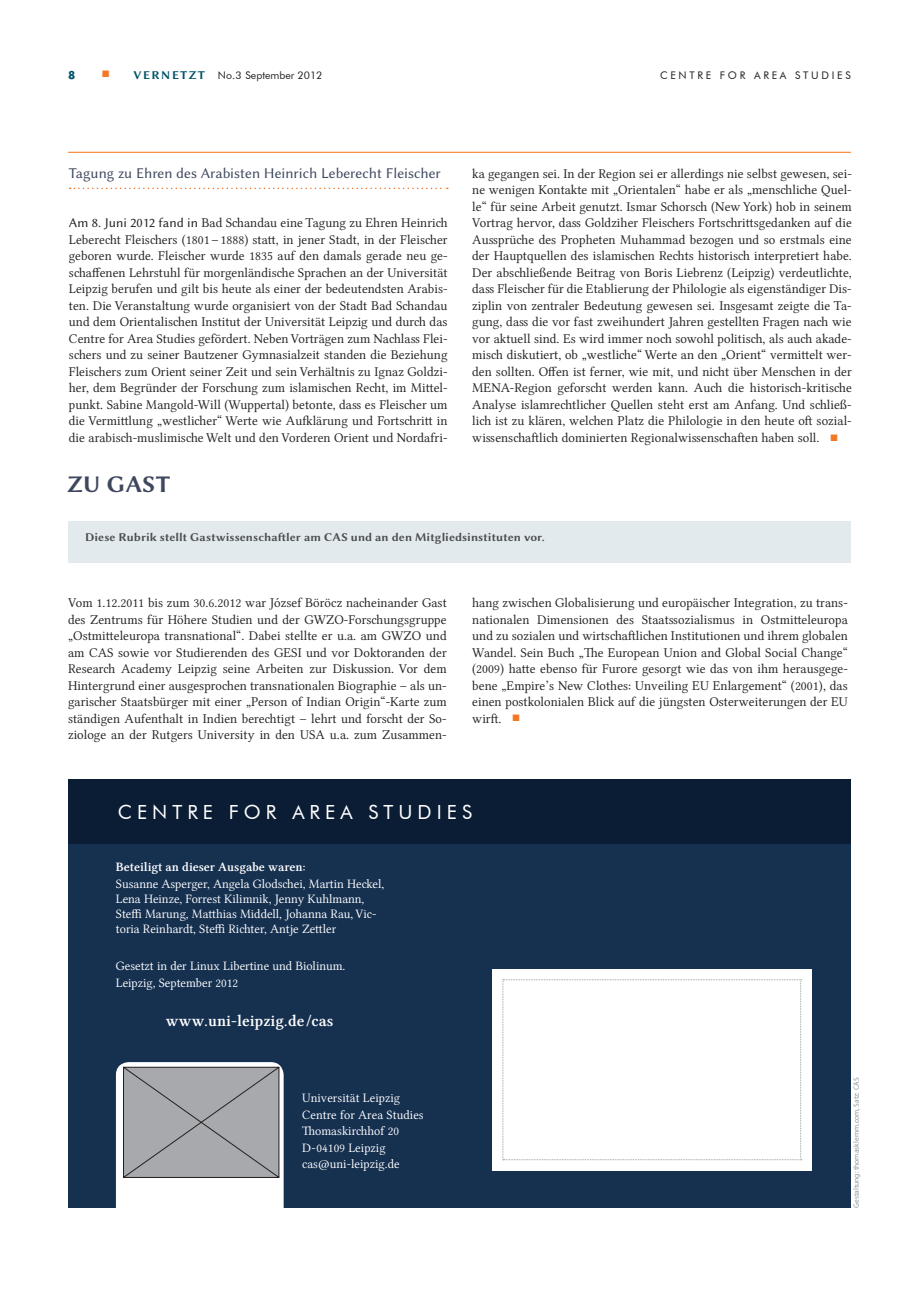
<style>
.page{position:relative;width:919px;height:1289px;background:#fff}
.page>*{position:absolute;margin:0;border:0;box-sizing:border-box;transform-origin:0 0}
.t1{font:24px "Lin Biolinum OB";color:#3e475e}
.t2{font:19.5px "Futura BT";letter-spacing:.26em;color:#fff}
.t3{font:16.5px "Lin Libertine OB";letter-spacing:.005em;color:#fff}
.t4{font:15px "Lin Biolinum O";color:#3e475e}
.t5{font:13.5px/16.5px "Lin Libertine O";letter-spacing:.005em;color:#231f20;text-align:justify}
.t6{font:12.9px/16.5px "Lin Libertine O";color:#fff}
.t7{font:12.9px "Lin Libertine OB";color:#fff}
.t8{font:12px "Lin Biolinum OB";letter-spacing:.01em;color:#4b4c4d}
.t9{font:12px "Lin Biolinum OB";color:#005368}
.t10{font:10.5px "Futura BT";color:#231f20}
.t11{font:10.5px "Futura BT";letter-spacing:.26em;color:#231f20}
.t12{font:700 10.5px "Futura";color:#005368}
.t13{font:7.5px "Myriad Pro";color:#939598}
.s1{font-family:"Lin Biolinum O";font-size:15px;color:#f47725}
.s2{font-family:"Lin Biolinum OB";font-size:12px;color:#005368}
.s3{font-family:"Lin Biolinum O"}
</style>
<div class="page">
<hr style="left:68px;top:152px;width:782px;height:1px;background:#f47725">
<div style="left:68px;top:521px;width:782px;height:41px;background:#e3eaee"></div>
<div style="left:68px;top:779px;width:782px;height:428px;background:#163050"></div>
<div style="left:68px;top:779px;width:782px;height:64px;background:#0b1d35"></div>
<div style="left:116px;top:1062px;width:167px;height:195px;background:#fff;border-radius:13px"></div>
<svg style="left:123px;top:1066px;width:157px;height:112px;background:#a1a2a6"></svg>
<div style="left:492px;top:969px;width:319px;height:201px;background:#fff"></div>
<div style="left:502px;top:979px;width:299px;height:181px;background:#fff"></div>
<svg style="left:70px;top:188px;width:378px;height:1px"></svg>
<p class="t12" style="left:68px;top:68px;width:9px">8</p>
<p class="t9" style="left:101px;top:66px;width:50px"><span class="s1">■</span> VERNE</p>
<p class="t10" style="left:180px;top:69px;width:144px"><span class="s2">TZT</span> No.3 September 2012</p>
<p class="t11" style="left:660px;top:69px;width:192px">CENTRE FOR AREA STUDIES</p>
<p class="t4" style="left:69px;top:164px;width:373px">Tagung zu Ehren des Arabisten Heinrich Leberecht Fleischer</p>
<p class="t5" style="left:69px;top:215px;width:380px"><span class="s3">Am 8. Juni 2012 fand in</span> Bad Schandau eine Tagung zu Ehren Heinrich Leberecht Fleischers (1801 – 1888) statt, in jener Stadt, in der Fleischer geboren wurde. Fleischer wurde 1835 auf den damals gerade neu ge&shy;schaffenen Lehrstuhl für morgenländische Sprachen an der Universität Leipzig berufen und gilt bis heute als einer der bedeutendsten Arabis&shy;ten. Die Veranstaltung wurde organisiert von der Stadt Bad Schandau und dem Orientalischen Institut der Universität Leipzig und durch das Centre for Area Studies gefördert. Neben Vorträgen zum Nachlass Flei&shy;schers und zu seiner Bautzener Gymnasialzeit standen die Beziehung Fleischers zum Orient seiner Zeit und sein Verhältnis zu Ignaz Goldzi&shy;her, dem Begründer der Forschung zum islamischen Recht, im Mittel&shy;punkt. Sabine Mangold-Will (Wuppertal) betonte, dass es Fleischer um die Vermittlung „westlicher“ Werte wie Aufklärung und Fortschritt in die arabisch-muslimische Welt und den Vorderen Orient und Nordafri-</p>
<h1 class="t1" style="left:67px;top:467px;width:74px">Zu Gast</h1>
<p class="t5" style="left:472px;top:166px;width:381px">ka gegangen sei. In der Region sei er allerdings nie selbst gewesen, sei&shy;ne wenigen Kontakte mit „Orientalen“ habe er als „menschliche Quel&shy;le“ für seine Arbeit genutzt. Ismar Schorsch (New York) hob in seinem Vortrag hervor, dass Goldziher Fleischers Fortschrittsgedanken auf die Aussprüche des Propheten Muhammad bezogen und so erstmals eine der Hauptquellen des islamischen Rechts historisch interpretiert habe.<br>Der abschließende Beitrag von Boris Liebrenz (Leipzig) verdeutlichte, dass Fleischer für die Etablierung der Philologie als eigenständiger Dis&shy;ziplin von zentraler Bedeutung gewesen sei. Insgesamt zeigte die Ta&shy;gung, dass die vor fast zweihundert Jahren gestellten Fragen nach wie vor aktuell sind. Es wird immer noch sowohl politisch, als auch akade&shy;misch diskutiert, ob „westliche“ Werte an den „Orient“ vermittelt wer&shy;den sollten. Offen ist ferner, wie mit, und nicht über Menschen in der MENA-Region geforscht werden kann. Auch die historisch-kritische Analyse islamrechtlicher Quellen steht erst am Anfang. Und schließ&shy;lich ist zu klären, welchen Platz die Philologie in den heute oft sozial&shy;wissenschaftlich dominierten Regionalwissenschaften haben soll. <span class="s1">■</span></p>
<p class="t8" style="left:85px;top:528px;width:461px">Diese Rubrik stellt Gastwissenschaftler am CAS und an den Mitgliedsinstituten vor.</p>
<p class="t5" style="left:68px;top:595px;width:380px">Vom 1.12.2011 bis zum 30.6.2012 war József Böröcz nacheinander Gast des Zentrums für Höhere Studien und der GWZO-Forschungsgruppe „Ostmitteleuropa transnational“. Dabei stellte er u.a. am GWZO und am CAS sowie vor Studierenden des GESI und vor Doktoranden der Research Academy Leipzig seine Arbeiten zur Diskussion. Vor dem Hintergrund einer ausgesprochen transnationalen Biographie – als un&shy;garischer Staatsbürger mit einer „Person of Indian Origin“-Karte zum ständigen Aufenthalt in Indien berechtigt – lehrt und forscht der So&shy;ziologe an der Rutgers University in den USA u.a. zum Zusammen-</p>
<p class="t5" style="left:472px;top:595px;width:377px">hang zwischen Globalisierung und europäischer Integration, zu trans&shy;nationalen Dimensionen des Staatssozialismus in Ostmitteleuropa und zu sozialen und wirtschaftlichen Institutionen und ihrem globalen Wandel. Sein Buch „The European Union and Global Social Change“ (2009) hatte ebenso für Furore gesorgt wie das von ihm herausgege&shy;bene „Empire’s New Clothes: Unveiling EU Enlargement“ (2001), das einen postkolonialen Blick auf die jüngsten Osterweiterungen der EU wirft. <span class="s1">■</span></p>
<h2 class="t2" style="left:118px;top:799px;width:356px">CENTRE FOR AREA STUDIES</h2>
<p class="t7" style="left:116px;top:859px;width:191px">Beteiligt an dieser Ausgabe waren:</p>
<p class="t6" style="left:116px;top:876px;width:270px;line-height:15px">Susanne Asperger, Angela Glodschei, Martin Heckel, Lena Heinze, Forrest Kilimnik, Jenny Kuhlmann, Steffi Marung, Matthias Middell, Johanna Rau, Vic&shy;toria Reinhardt, Steffi Richter, Antje Zettler</p>
<p class="t6" style="left:116px;top:958px;width:231px">Gesetzt in der Linux Libertine und Biolinum.<br>Leipzig, September 2012</p>
<p class="t3" style="left:166px;top:1010px;width:169px">www.uni-leipzig.de /cas</p>
<p class="t6" style="left:302px;top:1090px;width:123px">Universität Leipzig<br>Centre for Area Studies<br>Thomaskirchhof 20<br>D-04109 Leipzig cas@uni-leipzig.de</p>
<p class="t13" style="left:851px;top:1207px;width:132px;rotate:-90deg">Gestaltung: thomasklemm.com, Satz: CAS</p>
</div>
